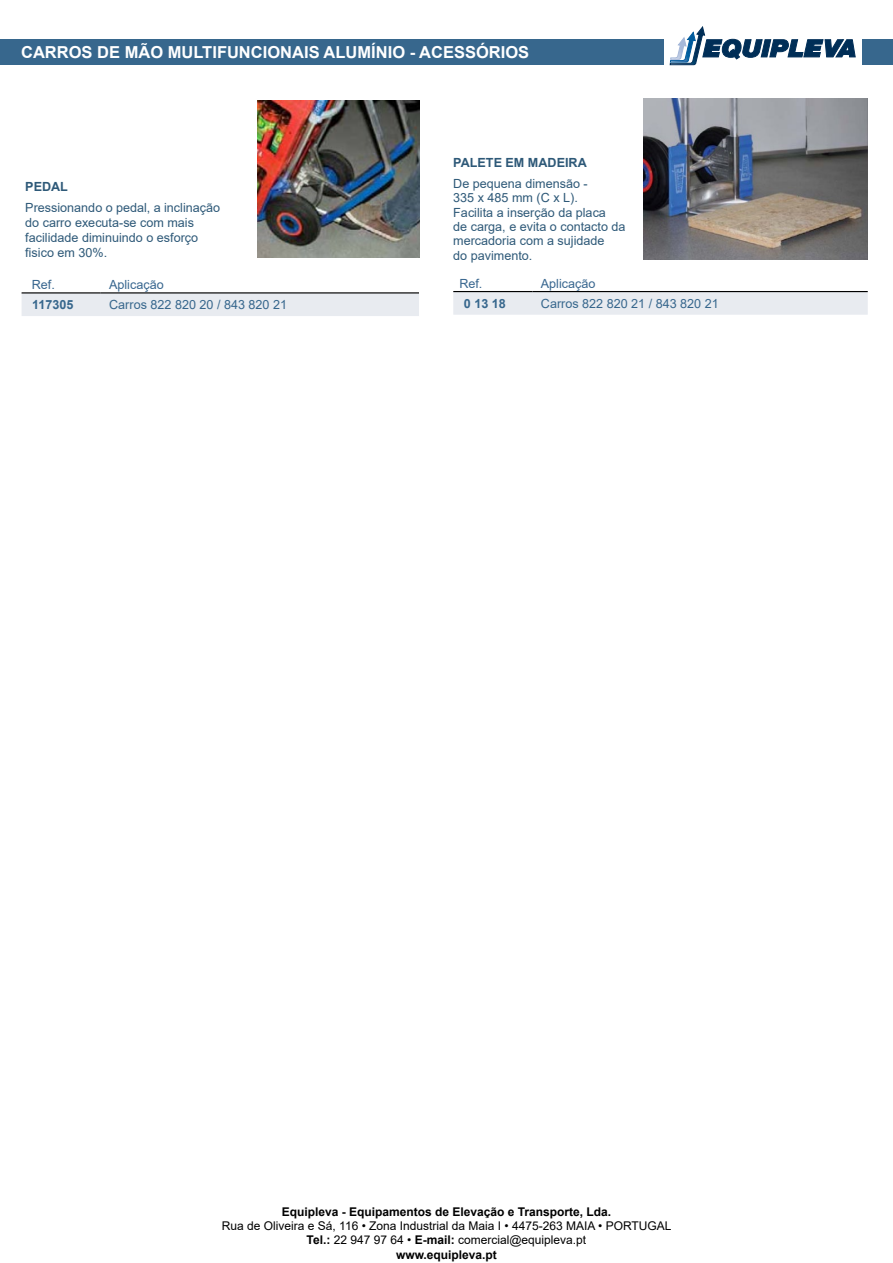
<style>
.page{position:relative;width:893px;height:1263px;background:#fff}
.page>*{position:absolute;margin:0;border:0;box-sizing:border-box;transform-origin:0 0}
.t1{font:700 16.5px "Arial";color:#fff}
.t2{font:12.6px/14.4px "Arial";color:#2e5978}
.t3{font:12.6px "Arial";color:#37678d}
.t4{font:12.6px "Arial";color:#38668f}
.t5{font:700 12.6px "Arial";color:#2e5978}
.t6{font:700 12.6px "Arial";color:#37678d}
.t7{font:12px/14.4px "Arial";color:#000;text-align:center}
.t8{font:700 12px "Arial";color:#000}
.s1{font-weight:700}
</style>
<div class="page">
<div style="left:0;top:39px;width:663px;height:26px;background:#37678d"></div>
<div style="left:862px;top:39px;width:31px;height:26px;background:#37678d"></div>
<svg style="left:670px;top:26px;width:186px;height:39px"></svg>
<img style="left:257px;top:100px;width:162px;height:157px">
<div style="left:22px;top:293px;width:397px;height:23px;background:#e8ebf0"></div>
<hr style="left:22px;top:292px;width:79px;height:1px;background:#000">
<hr style="left:101px;top:292px;width:318px;height:1px;background:#000">
<div style="left:453px;top:292px;width:415px;height:23px;background:#e8ebf0"></div>
<hr style="left:453px;top:291px;width:79px;height:1px;background:#000">
<hr style="left:532px;top:291px;width:336px;height:1px;background:#000">
<img style="left:643px;top:99px;width:225px;height:161px">
<h1 class="t1" style="left:21px;top:41px;width:510px">CARROS DE MÃO MULTIFUNCIONAIS ALUMÍNIO - ACESSÓRIOS</h1>
<p class="t5" style="left:25px;top:177px;width:44px">PEDAL</p>
<p class="t2" style="left:25px;top:200px;width:196px;line-height:15.1px">Pressionando o pedal, a inclinação do carro executa-se com mais facilidade diminuindo o esforço fisico em 30%.</p>
<p class="t4" style="left:32px;top:276px;width:25px">Ref.</p>
<p class="t4" style="left:109px;top:276px;width:56px">Aplicação</p>
<p class="t6" style="left:32px;top:296px;width:43px">117305</p>
<p class="t3" style="left:109px;top:296px;width:179px">Carros 822 820 20 / 843 820 21</p>
<p class="t5" style="left:453px;top:153px;width:135px">PALETE EM MADEIRA</p>
<p class="t2" style="left:453px;top:176px;width:174px">De pequena dimensão -<br>335 x 485 mm (C x L).<br>Facilita a inserção da placa<br>de carga, e evita o contacto da mercadoria com a sujidade<br>do pavimento.</p>
<p class="t4" style="left:541px;top:275px;width:56px">Aplicação</p>
<p class="t4" style="left:459px;top:275px;width:25px">Ref.</p>
<p class="t6" style="left:464px;top:294px;width:44px">0 13 18</p>
<p class="t3" style="left:541px;top:295px;width:179px">Carros 822 820 21 / 843 820 21</p>
<p class="t8" style="left:282px;top:1203px;width:331px">Equipleva - Equipamentos de Elevação e Transporte, Lda.</p>
<p class="t7" style="left:222px;top:1218px;width:451px">Rua de Oliveira e Sá, 116 • Zona Industrial da Maia I • 4475-263 MAIA • PORTUGAL<br><span class="s1">Tel.:</span> 22 947 97 64 • <span class="s1">E-mail:</span> comercial@equipleva.pt<br><span class="s1">www.equipleva.pt</span></p>
</div>
